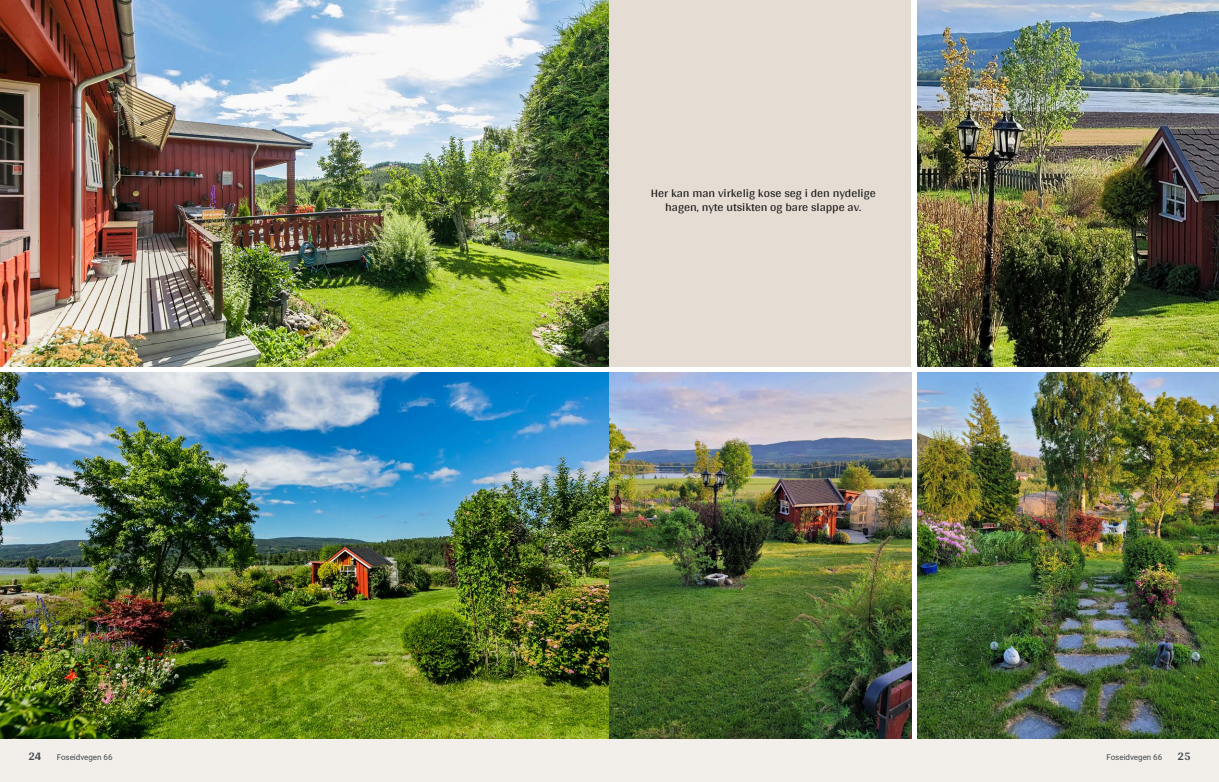
<style>
.page{position:relative;width:1219px;height:782px;background:#fff}
.page>*{position:absolute;margin:0;border:0;box-sizing:border-box;transform-origin:0 0}
.t1{font:12px/14px "Arya";color:#1d1d1b;text-align:center}
.t2{font:700 12px "Arya";color:#414749}
.t3{font:8px "Roboto Vitec";color:#414749}
</style>
<div class="page">
<img style="left:0;top:0;width:609px;height:367px">
<img style="left:0;top:372px;width:911px;height:367px">
<div style="left:0;top:739px;width:612px;height:42px;background:#f2eeea"></div>
<img style="left:917px;top:0;width:302px;height:367px">
<img style="left:917px;top:372px;width:302px;height:367px">
<div style="left:609px;top:739px;width:610px;height:42px;background:#f2eeea"></div>
<div style="left:609px;top:0;width:302px;height:367px;background:#e5dcd4"></div>
<p class="t1" style="left:651px;top:186px;width:227px">Her kan man virkelig kose seg i den nydelige hagen, nyte utsikten og bare slappe av.</p>
<p class="t2" style="left:28px;top:749px;width:15px">24</p>
<p class="t3" style="left:57px;top:751px;width:57px">Foseidvegen 66</p>
<p class="t3" style="left:1106px;top:751px;width:57px">Foseidvegen 66</p>
<p class="t2" style="left:1177px;top:749px;width:15px">25</p>
</div>
